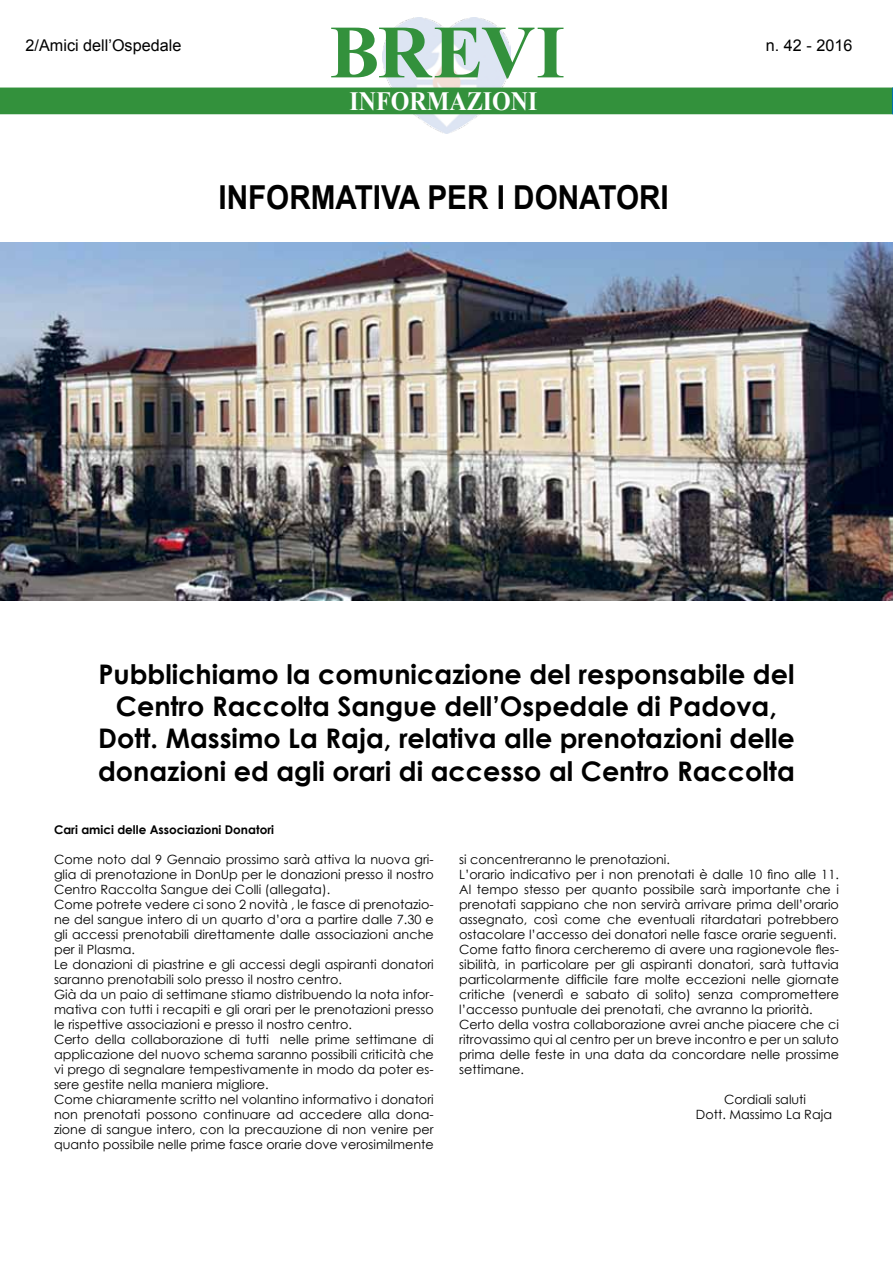
<style>
.page{position:relative;width:893px;height:1263px;background:#fff}
.page>*{position:absolute;margin:0;border:0;box-sizing:border-box;transform-origin:0 0}
.t1{font:700 75.15px "Times New Roman";letter-spacing:-.005em;color:#33913c}
.t2{font:700 33px "Arial";color:#000;scale:.9 1}
.t3{font:700 27px/32.4px "Century Gothic";color:#000;text-align:center}
.t4{font:700 26.4px "Times New Roman";color:#fff;scale:.91 1}
.t5{font:16.2px "Arial";color:#000}
.t6{font:12.75px/15px "Century Gothic";color:#000}
.t7{font:700 12px "Century Gothic";color:#000}
</style>
<div class="page">
<img style="left:383px;top:17px;width:128px;height:117px">
<div style="left:0;top:88px;width:893px;height:26px;background:#33913c"></div>
<img style="left:0;top:242px;width:893px;height:358px">
<h1 class="t1" style="left:330px;top:0;width:237px">BREVI</h1>
<p class="t5" style="left:26px;top:35px;width:157px">2/Amici dell’Ospedale</p>
<p class="t5" style="left:766px;top:35px;width:88px">n. 42 - 2016</p>
<h3 class="t4" style="left:350px;top:83px;width:208px">INFORMAZIONI</h3>
<h2 class="t2" style="left:218px;top:175px;width:498px">INFORMATIVA PE R I DONATORI</h2>
<h3 class="t3" style="left:98px;top:656px;width:698px">Pubblichiamo la comunicazione del responsabile del Centro Raccolta Sangue dell’Ospedale di Padova, Dott. Massimo La Raja, relativa alle prenotazioni delle donazioni ed agli orari di accesso al Centro Raccolta</h3>
<p class="t7" style="left:54px;top:821px;width:222px">Cari amici delle Associazioni Donatori</p>
<p class="t6" style="left:54px;top:852px;width:381px">Come noto dal 9 Gennaio prossimo sarà attiva la nuova gri&shy;glia di prenotazione in DonUp per le donazioni presso il nostro Centro Raccolta Sangue dei Colli (allegata).<br>Come potrete vedere ci sono 2 novità , le fasce di prenotazio&shy;ne del sangue intero di un quarto d’ora a partire dalle 7.30 e gli accessi prenotabili direttamente dalle associazioni anche per il Plasma.<br>Le donazioni di piastrine e gli accessi degli aspiranti donatori saranno prenotabili solo presso il nostro centro.<br>Già da un paio di settimane stiamo distribuendo la nota infor&shy;mativa con tutti i recapiti e gli orari per le prenotazioni presso le rispettive associazioni e presso il nostro centro.<br>Certo della collaborazione di tutti nelle prime settimane di applicazione del nuovo schema saranno possibili criticità che vi prego di segnalare tempestivamente in modo da poter es&shy;sere gestite nella maniera migliore.<br>Come chiaramente scritto nel volantino informativo i donatori non prenotati possono continuare ad accedere alla dona&shy;zione di sangue intero, con la precauzione di non venire per quanto possibile nelle prime fasce orarie dove verosimilmente</p>
<p class="t6" style="left:459px;top:852px;width:381px">si concentreranno le prenotazioni.<br>L’orario indicativo per i non prenotati è dalle 10 fino alle 11.<br>Al tempo stesso per quanto possibile sarà importante che i prenotati sappiano che non servirà arrivare prima dell’orario assegnato, così come che eventuali ritardatari potrebbero ostacolare l’accesso dei donatori nelle fasce orarie seguenti.<br>Come fatto finora cercheremo di avere una ragionevole fles&shy;sibilità, in particolare per gli aspiranti donatori, sarà tuttavia particolarmente difficile fare molte eccezioni nelle giornate critiche (venerdì e sabato di solito) senza compromettere l’accesso puntuale dei prenotati, che avranno la priorità.<br>Certo della vostra collaborazione avrei anche piacere che ci ritrovassimo qui al centro per un breve incontro e per un saluto prima delle feste in una data da concordare nelle prossime settimane.</p>
<p class="t6" style="left:696px;top:1092px;width:138px;text-align:center">Cordiali saluti<br>Dott. Massimo La Raja</p>
</div>
